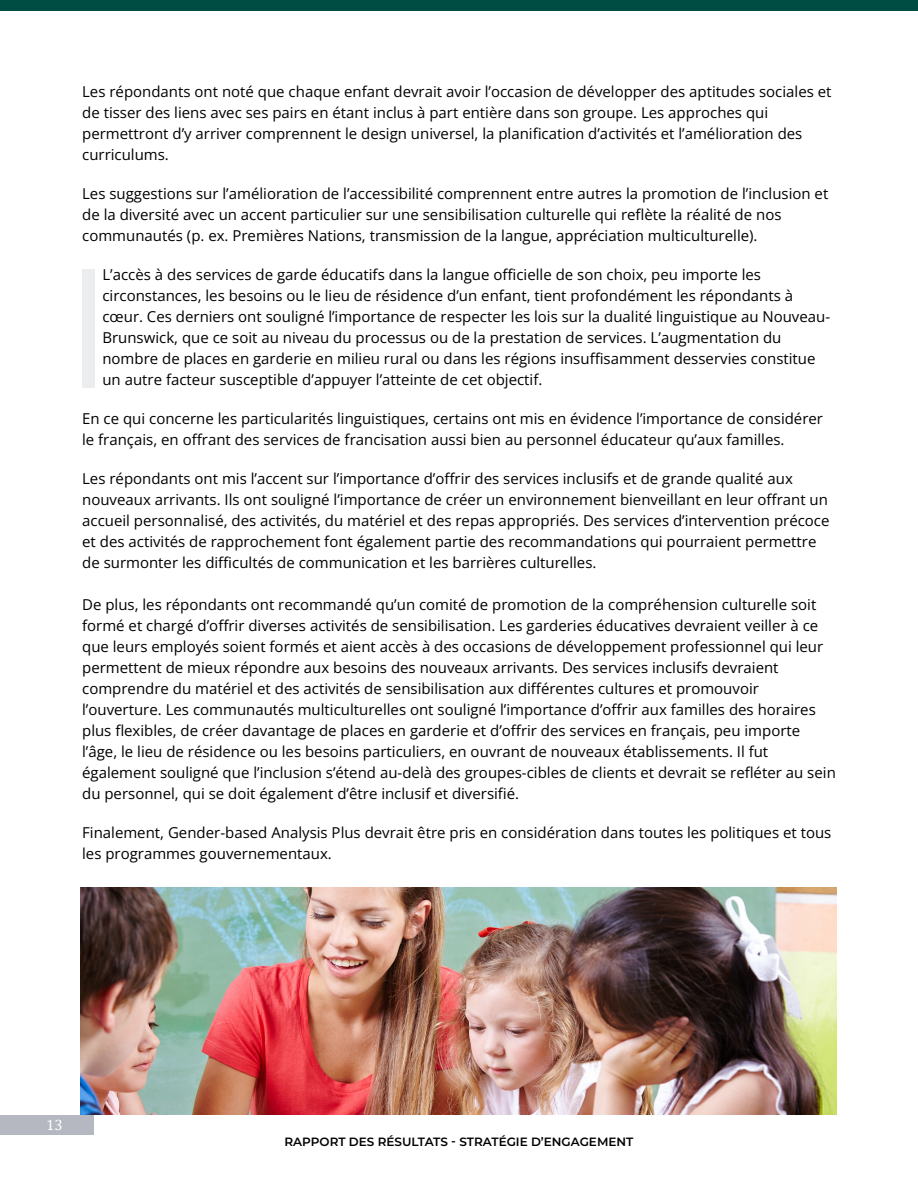
<style>
.page{position:relative;width:918px;height:1188px;background:#fff}
.page>*{position:absolute;margin:0;border:0;box-sizing:border-box;transform-origin:0 0}
.t1{font:15px/21px "Open Sans";color:#000}
.t2{font:15px "Cambria";color:#fff}
.t3{font:600 12px "Montserrat";color:#000}
</style>
<div class="page">
<div style="left:0;top:1115px;width:94px;height:20px;background:#b5b8c0"></div>
<div style="left:0;top:0;width:918px;height:11px;background:#004d43"></div>
<img style="left:80px;top:888px;width:756px;height:227px">
<div style="left:82px;top:269px;width:12px;height:119px;background:#ecedef"></div>
<p class="t1" style="left:82px;top:81px;width:751px">Les répondants ont noté que chaque enfant devrait avoir l’occasion de développer des aptitudes sociales et de tisser des liens avec ses pairs en étant inclus à part entière dans son groupe. Les approches qui permettront d’y arriver comprennent le design universel, la planification d’activités et l’amélioration des curriculums.</p>
<p class="t1" style="left:82px;top:183px;width:748px">Les suggestions sur l’amélioration de l’accessibilité comprennent entre autres la promotion de l’inclusion et de la diversité avec un accent particulier sur une sensibilisation culturelle qui reflète la réalité de nos communautés (p. ex. Premières Nations, transmission de la langue, appréciation multiculturelle).</p>
<p class="t1" style="left:102px;top:264px;width:729px">L’accès à des services de garde éducatifs dans la langue officielle de son choix, peu importe les circonstances, les besoins ou le lieu de résidence d’un enfant, tient profondément les répondants à cœur. Ces derniers ont souligné l’importance de respecter les lois sur la dualité linguistique au Nouveau-Brunswick, que ce soit au niveau du processus ou de la prestation de services. L’augmentation du nombre de places en garderie en milieu rural ou dans les régions insuffisamment desservies constitue un autre facteur susceptible d’appuyer l’atteinte de cet objectif.</p>
<p class="t1" style="left:82px;top:408px;width:742px">En ce qui concerne les particularités linguistiques, certains ont mis en évidence l’importance de considérer le français, en offrant des services de francisation aussi bien au personnel éducateur qu’aux familles.</p>
<p class="t1" style="left:82px;top:468px;width:749px">Les répondants ont mis l’accent sur l’importance d’offrir des services inclusifs et de grande qualité aux nouveaux arrivants. Ils ont souligné l’importance de créer un environnement bienveillant en leur offrant un accueil personnalisé, des activités, du matériel et des repas appropriés. Des services d’intervention précoce et des activités de rapprochement font également partie des recommandations qui pourraient permettre de surmonter les difficultés de communication et les barrières culturelles.</p>
<p class="t1" style="left:82px;top:594px;width:755px">De plus, les répondants ont recommandé qu’un comité de promotion de la compréhension culturelle soit formé et chargé d’offrir diverses activités de sensibilisation. Les garderies éducatives devraient veiller à ce que leurs employés soient formés et aient accès à des occasions de développement professionnel qui leur permettent de mieux répondre aux besoins des nouveaux arrivants. Des services inclusifs devraient comprendre du matériel et des activités de sensibilisation aux différentes cultures et promouvoir l’ouverture. Les communautés multiculturelles ont souligné l’importance d’offrir aux familles des horaires plus flexibles, de créer davantage de places en garderie et d’offrir des services en français, peu importe l’âge, le lieu de résidence ou les besoins particuliers, en ouvrant de nouveaux établissements. Il fut également souligné que l’inclusion s’étend au-delà des groupes-cibles de clients et devrait se refléter au sein du personnel, qui se doit également d’être inclusif et diversifié.</p>
<p class="t1" style="left:82px;top:822px;width:751px">Finalement, Gender-based Analysis Plus devrait être pris en considération dans toutes les politiques et tous les programmes gouvernementaux.</p>
<p class="t2" style="left:46px;top:1116px;width:18px">13</p>
<p class="t3" style="left:285px;top:1133px;width:350px">RAPPORT DES RÉSULTATS - STRATÉGIE D’ENGAGEMENT</p>
</div>
